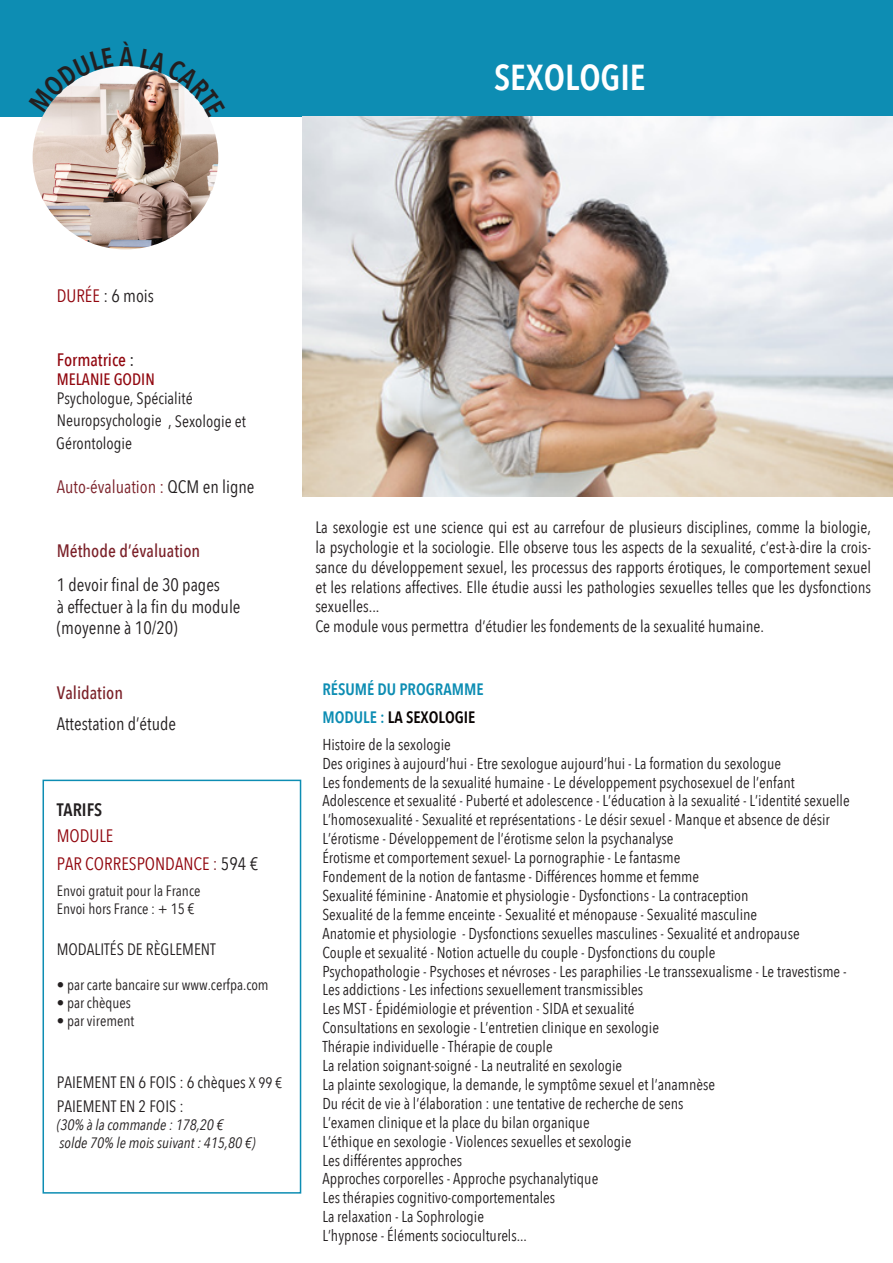
<style>
.page{position:relative;width:893px;height:1263px;background:#fff}
.page>*{position:absolute;margin:0;border:0;box-sizing:border-box;transform-origin:0 0}
.t1{font:600 36px "Avenir Next Condensed";color:#fff}
.BLOC_page_paire{font:18px/33.6px "Avenir Next Condensed";color:#231f20}
.BLOC_page_paire-2{font:18px "Avenir Next Condensed";color:#7b2129}
.BLOC_page_paire-3{font:18px "Avenir Next Condensed";color:#91060e}
.BLOC_page_paire-4{font:600 18px/26.4px "Avenir Next Condensed";color:#231f20}
.BLOC_page_paire-5{font:500 18px "Avenir Next Condensed";color:#91060e}
.BLOC_page_paire-6{font:16.5px/19.8px "Avenir Next Condensed";color:#231f20}
.t2{font:600 16.5px "Avenir Next Condensed";color:#080302}
.t3{font:600 16.5px "Avenir Next Condensed";color:#0d8db3}
.t4{font:16.5px "Avenir Next Condensed";color:#221e1f}
.t5{font:15.75px/18.9px "Avenir Next Condensed";color:#231f20}
.BLOC_page_paire-7{font:15px/18px "Avenir Next Condensed";color:#231f20}
.BLOC_page_paire-8{font:italic 15px/18px "Avenir Next Condensed";color:#231f20}
.s1{color:#91060e}
.s2{color:#231f20}
.s3{font-weight:500;color:#91060e}
.s4{color:#221e1f}
.s5{font-weight:500;color:#7b2129}
.s6{font-weight:400;color:#91060e}
.s7{color:#7b2129}
.s8{font-size:15px}
.s9{color:#0d8db3}
</style>
<div class="page">
<div style="left:0;top:0;width:893px;height:117px;background:#0d8db3"></div>
<div style="left:43px;top:780px;width:258px;height:413px;border:2px solid #0d8db3"></div>
<img style="left:33px;top:66px;width:185px;height:183px">
<img style="left:303px;top:117px;width:590px;height:380px">
<svg style="left:33px;top:66px;width:81px;height:46px"></svg>
<svg style="left:140px;top:66px;width:78px;height:51px"></svg>
<p class="t1" style="left:494px;top:46px;width:153px">SEXOLOGIE</p>
<p class="BLOC_page_paire" style="left:57px;top:278px;width:99px"><span class="s1">DURÉE</span> : 6 mois</p>
<p class="BLOC_page_paire-5" style="left:57px;top:349px;width:79px">Formatrice <span class="s2">:</span></p>
<p class="BLOC_page_paire-6" style="left:57px;top:369px;width:137px;line-height:18.9px"><span class="s3">MELANIE GODIN<br></span>Psychologue, Spécialité</p>
<p class="BLOC_page_paire-6" style="left:57px;top:410px;width:191px">Neuropsychologie <span class="s4">, Sexologie et</span></p>
<p class="t4" style="left:56px;top:429px;width:77px">Gérontologie</p>
<p class="BLOC_page_paire-2" style="left:57px;top:471px;width:199px">Auto-évaluation : <span class="s2">QCM en ligne</span></p>
<p class="BLOC_page_paire" style="left:57px;top:533px;width:165px"><span class="s5">Méthode d’évaluation<br></span>1 devoir final de 30 pages</p>
<p class="BLOC_page_paire" style="left:57px;top:595px;width:185px;line-height:21.6px">à effectuer à la fin du module (moyenne à 10/20)</p>
<p class="BLOC_page_paire" style="left:57px;top:677px;width:121px;line-height:30.6px"><span class="s5">Validation<br></span>Attestation d’étude</p>
<p class="BLOC_page_paire-4" style="left:57px;top:796px;width:58px">TARIFS<br><span class="s6">MODULE</span></p>
<p class="BLOC_page_paire-3" style="left:57px;top:848px;width:203px">PAR CORRESPONDANCE <span class="s7">:</span> <span class="s2">594 €</span></p>
<p class="BLOC_page_paire-7" style="left:57px;top:881px;width:145px">Envoi gratuit pour la France<br>Envoi hors France : + 15 €</p>
<p class="BLOC_page_paire-6" style="left:57px;top:938px;width:161px">MODALITÉS DE RÈGLEMENT</p>
<p class="BLOC_page_paire-7" style="left:57px;top:975px;width:213px">• par carte bancaire sur www.cerfpa.com</p>
<p class="BLOC_page_paire-7" style="left:57px;top:993px;width:76px">• par chèques</p>
<p class="BLOC_page_paire-7" style="left:57px;top:1011px;width:79px">• par virement</p>
<p class="BLOC_page_paire-6" style="left:57px;top:1069px;width:227px;line-height:24.3px">PAIEMENT EN 6 FOIS : 6 chèques <span class="s8">X 99 €<br></span>PAIEMENT EN 2 FOIS :</p>
<p class="BLOC_page_paire-8" style="left:57px;top:1116px;width:200px">(30% à la commande : 178,20 €<br>solde 70% le mois suivant : 415,80 €)</p>
<p class="BLOC_page_paire-6" style="left:315px;top:517px;width:557px;text-align:justify">La sexologie est une science qui est au carrefour de plusieurs disciplines, comme la biologie, la psychologie et la sociologie. Elle observe tous les aspects de la sexualité, c’est-à-dire la crois&shy;sance du développement sexuel, les processus des rapports érotiques, le comportement sexuel et les relations affectives. Elle étudie aussi les pathologies sexuelles telles que les dysfonctions sexuelles...</p>
<p class="BLOC_page_paire-6" style="left:315px;top:616px;width:450px">Ce module vous permettra d’étudier les fondements de la sexualité humaine.</p>
<p class="t3" style="left:322px;top:674px;width:163px">RÉSUMÉ DU PROGRAMME</p>
<p class="t2" style="left:322px;top:703px;width:155px"><span class="s9">MODULE :</span> LA SEXOLOGIE</p>
<p class="t5" style="left:322px;top:734px;width:130px">Histoire de la sexologie</p>
<p class="t5" style="left:322px;top:753px;width:460px">Des origines à aujourd’hui - Etre sexologue aujourd’hui - La formation du sexologue</p>
<p class="t5" style="left:322px;top:772px;width:474px">Les fondements de la sexualité humaine - Le développement psychosexuel de l’enfant</p>
<p class="t5" style="left:322px;top:791px;width:529px">Adolescence et sexualité - Puberté et adolescence - L’éducation à la sexualité - L’identité sexuelle<br>L’homosexualité - Sexualité et représentations - Le désir sexuel - Manque et absence de désir</p>
<p class="t5" style="left:322px;top:828px;width:353px">L’érotisme - Développement de l’érotisme selon la psychanalyse</p>
<p class="t5" style="left:322px;top:847px;width:359px">Érotisme et comportement sexuel- La pornographie - Le fantasme</p>
<p class="t5" style="left:322px;top:866px;width:378px">Fondement de la notion de fantasme - Différences homme et femme</p>
<p class="t5" style="left:322px;top:885px;width:428px">Sexualité féminine - Anatomie et physiologie - Dysfonctions - La contraception</p>
<p class="t5" style="left:322px;top:904px;width:436px">Sexualité de la femme enceinte - Sexualité et ménopause - Sexualité masculine</p>
<p class="t5" style="left:322px;top:923px;width:479px">Anatomie et physiologie - Dysfonctions sexuelles masculines - Sexualité et andropause</p>
<p class="t5" style="left:322px;top:942px;width:395px">Couple et sexualité - Notion actuelle du couple - Dysfonctions du couple</p>
<p class="t5" style="left:322px;top:961px;width:526px">Psychopathologie - Psychoses et névroses - Les paraphilies -Le transsexualisme - Le travestisme -<br>Les addictions - Les infections sexuellement transmissibles</p>
<p class="t5" style="left:322px;top:999px;width:314px">Les MST - Épidémiologie et prévention - SIDA et sexualité</p>
<p class="t5" style="left:322px;top:1017px;width:338px">Consultations en sexologie - L’entretien clinique en sexologie</p>
<p class="t5" style="left:322px;top:1036px;width:232px">Thérapie individuelle - Thérapie de couple</p>
<p class="t5" style="left:322px;top:1055px;width:301px">La relation soignant-soigné - La neutralité en sexologie</p>
<p class="t5" style="left:322px;top:1074px;width:394px">La plainte sexologique, la demande, le symptôme sexuel et l’anamnèse</p>
<p class="t5" style="left:322px;top:1093px;width:363px">Du récit de vie à l’élaboration : une tentative de recherche de sens</p>
<p class="t5" style="left:322px;top:1112px;width:269px">L’examen clinique et la place du bilan organique</p>
<p class="t5" style="left:322px;top:1131px;width:310px">L’éthique en sexologie - Violences sexuelles et sexologie</p>
<p class="t5" style="left:322px;top:1150px;width:141px">Les différentes approches</p>
<p class="t5" style="left:322px;top:1169px;width:277px">Approches corporelles - Approche psychanalytique</p>
<p class="t5" style="left:322px;top:1188px;width:234px">Les thérapies cognitivo-comportementales</p>
<p class="t5" style="left:322px;top:1206px;width:163px">La relaxation - La Sophrologie</p>
<p class="t5" style="left:322px;top:1225px;width:206px">L’hypnose - Éléments socioculturels...</p>
</div>
